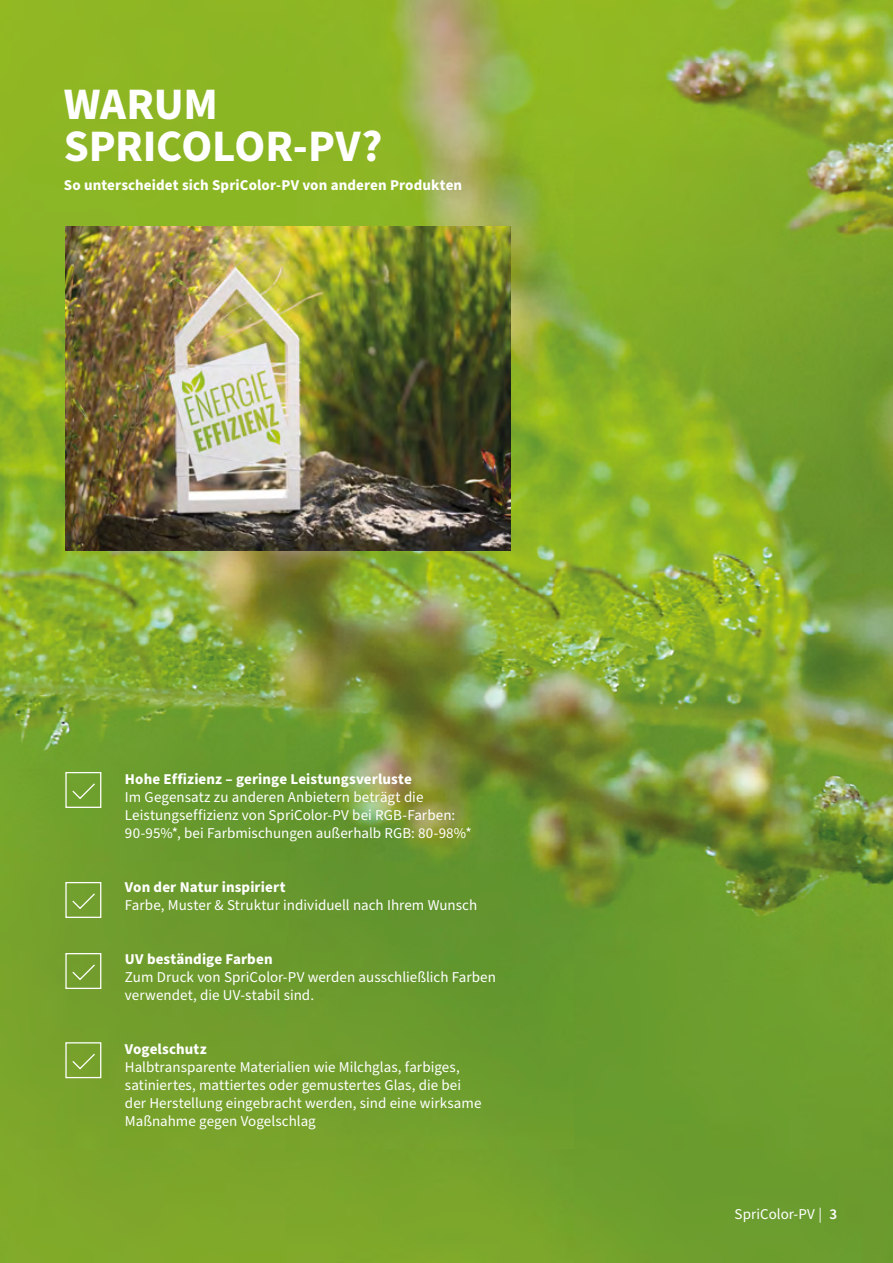
<style>
.page{position:relative;width:893px;height:1263px;background:#fff}
.page>*{position:absolute;margin:0;border:0;box-sizing:border-box;transform-origin:0 0}
.t1{font:700 45px/42px "Source Sans Pro";letter-spacing:-.005em;color:#fff}
.t2{font:15px/18px "Source Sans Pro";color:#fff}
.t3{font:700 15px "Source Sans Pro";letter-spacing:.005em;color:#fff}
.s1{font-weight:600}
</style>
<div class="page">
<img style="left:0;top:0;width:893px;height:1263px">
<img style="left:65px;top:226px;width:445px;height:324px">
<svg style="left:65px;top:771px;width:37px;height:38px"></svg>
<svg style="left:65px;top:881px;width:37px;height:38px"></svg>
<svg style="left:65px;top:952px;width:37px;height:38px"></svg>
<svg style="left:65px;top:1041px;width:37px;height:38px"></svg>
<h1 class="t1" style="left:64px;top:84px;width:320px">WARUM<br>SPRICOLOR-PV?</h1>
<p class="t3" style="left:64px;top:175px;width:400px">So unterscheidet sich SpriColor-PV von anderen Produkten</p>
<p class="t3" style="left:125px;top:769px;width:288px">Hohe Effizienz – geringe Leistungsverluste</p>
<p class="t2" style="left:125px;top:789px;width:348px">Im Gegensatz zu anderen Anbietern beträgt die<br>Leistungseffizienz von SpriColor-PV bei RGB-Farben:<br>90-95%*, bei Farbmischungen außerhalb RGB: 80-98%*</p>
<p class="t3" style="left:125px;top:877px;width:162px">Von der Natur inspiriert</p>
<p class="t2" style="left:125px;top:897px;width:354px">Farbe, Muster &amp; Struktur individuell nach Ihrem Wunsch</p>
<p class="t3" style="left:125px;top:949px;width:149px">UV beständige Farben</p>
<p class="t2" style="left:125px;top:969px;width:372px">Zum Druck von SpriColor-PV werden ausschließlich Farben verwendet, die UV-stabil sind.</p>
<p class="t3" style="left:125px;top:1039px;width:83px">Vogelschutz</p>
<p class="t2" style="left:125px;top:1059px;width:358px">Halbtransparente Materialien wie Milchglas, farbiges, satiniertes, mattiertes oder gemustertes Glas, die bei der Herstellung eingebracht werden, sind eine wirksame Maßnahme gegen Vogelschlag</p>
<p class="t2" style="left:735px;top:1206px;width:104px">SpriColor-PV | <span class="s1">3</span></p>
</div>
